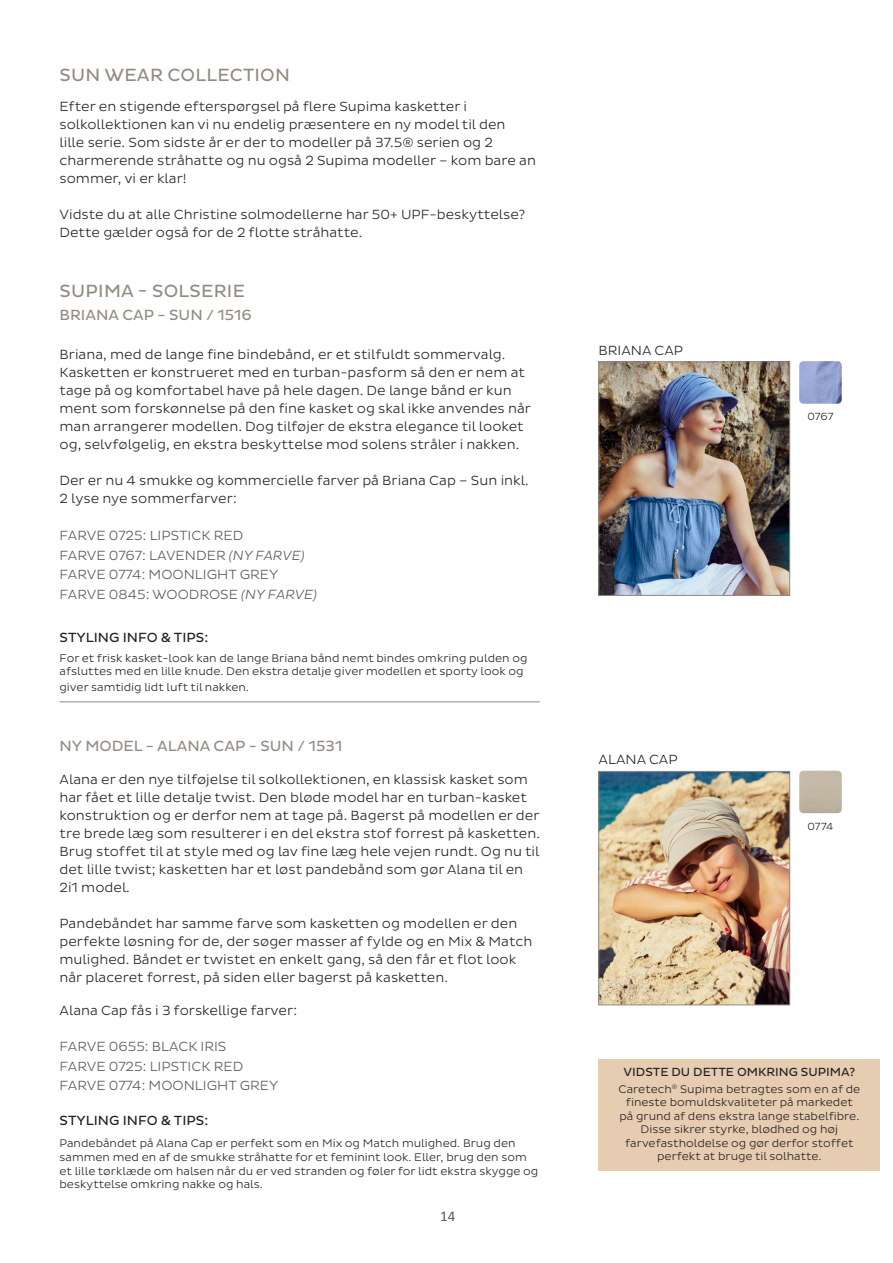
<style>
.page{position:relative;width:893px;height:1263px;background:#fff}
.page>*{position:absolute;margin:0;border:0;box-sizing:border-box;transform-origin:0 0}
.t1{font:18px "Pluto Sans";letter-spacing:.015em;color:#938b83}
.Brødtekst{font:15px "Pluto Sans";color:#938b83}
.t2{font:15px "Calibri";color:#57585a}
.Brødtekst-2{font:300 13.5px/18px "Pluto Sans";color:#231f20}
.Brødtekst-3{font:300 13.5px/19.5px "Pluto Sans";color:#57585a}
.Brødtekst-4{font:13.5px "Pluto Sans";color:#231f20}
.Brødtekst-5{font:12px "Pluto Sans";color:#231f20}
.Brødtekst-6{font:300 11.25px/13.5px "Pluto Sans";color:#231f20}
.t3{font:300 10.5px "Pluto Sans";letter-spacing:-.01em;color:#231f20}
.s1{font-style:italic}
</style>
<div class="page">
<div style="left:598px;top:1059px;width:282px;height:111px;background:#e6ccb0"></div>
<img style="left:600px;top:364px;width:188px;height:230px">
<div style="left:598px;top:362px;width:192px;height:234px;border:1px solid #938b83"></div>
<img style="left:600px;top:773px;width:188px;height:230px">
<div style="left:598px;top:771px;width:192px;height:234px;border:1px solid #938b83"></div>
<img style="left:799px;top:361px;width:43px;height:43px">
<img style="left:799px;top:771px;width:43px;height:42px">
<hr style="left:60px;top:702px;width:480px;height:1px;background:#938b83">
<p class="t1" style="left:60px;top:65px;width:232px">SUN WEAR COLLECTION</p>
<p class="Brødtekst-2" style="left:60px;top:97px;width:478px">Efter en stigende efterspørgsel på flere Supima kasketter i solkollektionen kan vi nu endelig præsentere en ny model til den<br>lille serie. Som sidste år er der to modeller på 37.5® serien og 2 charmerende stråhatte og nu også 2 Supima modeller – kom bare an sommer, vi er klar!</p>
<p class="Brødtekst-2" style="left:60px;top:205px;width:467px">Vidste du at alle Christine solmodellerne har 50+ UPF-beskyttelse?<br>Dette gælder også for de 2 flotte stråhatte.</p>
<p class="t1" style="left:60px;top:281px;width:187px">SUPIMA - SOLSERIE</p>
<p class="Brødtekst" style="left:60px;top:306px;width:194px">BRIANA CAP - SUN / 1516</p>
<p class="Brødtekst-2" style="left:60px;top:345px;width:473px">Briana, med de lange fine bindebånd, er et stilfuldt sommervalg.<br>Kasketten er konstrueret med en turban-pasform så den er nem at tage på og komfortabel have på hele dagen. De lange bånd er kun ment som forskønnelse på den fine kasket og skal ikke anvendes når man arrangerer modellen. Dog tilføjer de ekstra elegance til looket og, selvfølgelig, en ekstra beskyttelse mod solens stråler i nakken.</p>
<p class="Brødtekst-2" style="left:60px;top:471px;width:471px">Der er nu 4 smukke og kommercielle farver på Briana Cap – Sun inkl.<br>2 lyse nye sommerfarver:</p>
<p class="Brødtekst-3" style="left:60px;top:526px;width:185px">FARVE 0725: LIPSTICK RED</p>
<p class="Brødtekst-3" style="left:60px;top:545px;width:247px">FARVE 0767: LAVENDER <span class="s1">(NY FARVE)</span></p>
<p class="Brødtekst-3" style="left:60px;top:565px;width:221px">FARVE 0774: MOONLIGHT GREY</p>
<p class="Brødtekst-3" style="left:60px;top:584px;width:259px">FARVE 0845: WOODROSE <span class="s1">(NY FARVE)</span></p>
<p class="Brødtekst-4" style="left:60px;top:630px;width:150px">STYLING INFO &amp; TIPS:</p>
<p class="Brødtekst-6" style="left:60px;top:651px;width:469px">For et frisk kasket-look kan de lange Briana bånd nemt bindes omkring pulden og afsluttes med en lille knude. Den ekstra detalje giver modellen et sporty look og</p>
<p class="Brødtekst-6" style="left:60px;top:681px;width:191px">giver samtidig lidt luft til nakken.</p>
<p class="Brødtekst" style="left:60px;top:738px;width:284px">NY MODEL - ALANA CAP - SUN / 1531</p>
<p class="Brødtekst-2" style="left:60px;top:771px;width:482px">Alana er den nye tilføjelse til solkollektionen, en klassisk kasket som har fået et lille detalje twist. Den bløde model har en turban-kasket konstruktion og er derfor nem at tage på. Bagerst på modellen er der tre brede læg som resulterer i en del ekstra stof forrest på kasketten.<br>Brug stoffet til at style med og lav fine læg hele vejen rundt. Og nu til det lille twist; kasketten har et løst pandebånd som gør Alana til en 2i1 model.</p>
<p class="Brødtekst-2" style="left:60px;top:915px;width:474px">Pandebåndet har samme farve som kasketten og modellen er den perfekte løsning for de, der søger masser af fylde og en Mix &amp; Match mulighed. Båndet er twistet en enkelt gang, så den får et flot look når placeret forrest, på siden eller bagerst på kasketten.</p>
<p class="Brødtekst-2" style="left:60px;top:1002px;width:239px">Alana Cap fås i 3 forskellige farver:</p>
<p class="Brødtekst-3" style="left:60px;top:1037px;width:185px">FARVE 0655: BLACK IRIS<br>FARVE 0725: LIPSTICK RED</p>
<p class="Brødtekst-3" style="left:60px;top:1076px;width:221px">FARVE 0774: MOONLIGHT GREY</p>
<p class="Brødtekst-4" style="left:60px;top:1113px;width:150px">STYLING INFO &amp; TIPS:</p>
<p class="Brødtekst-6" style="left:60px;top:1137px;width:480px">Pandebåndet på Alana Cap er perfekt som en Mix og Match mulighed. Brug den sammen med en af de smukke stråhatte for et feminint look. Eller, brug den som et lille tørklæde om halsen når du er ved stranden og føler for lidt ekstra skygge og beskyttelse omkring nakke og hals.</p>
<p class="t2" style="left:440px;top:1205px;width:17px">14</p>
<p class="Brødtekst-2" style="left:598px;top:341px;width:86px">BRIANA CAP</p>
<p class="t3" style="left:807px;top:411px;width:28px">0767</p>
<p class="Brødtekst-2" style="left:598px;top:751px;width:81px">ALANA CAP</p>
<p class="t3" style="left:807px;top:820px;width:27px">0774</p>
<p class="Brødtekst-5" style="left:624px;top:1065px;width:233px">VIDSTE DU DETTE OMKRING SUPIMA?</p>
<p class="Brødtekst-6" style="left:618px;top:1082px;width:243px;text-align:center">Caretech<sup>®</sup> Supima betragtes som en af de fineste bomuldskvaliteter på markedet på grund af dens ekstra lange stabelfibre.<br>Disse sikrer styrke, blødhed og høj farvefastholdelse og gør derfor stoffet perfekt at bruge til solhatte.</p>
</div>
